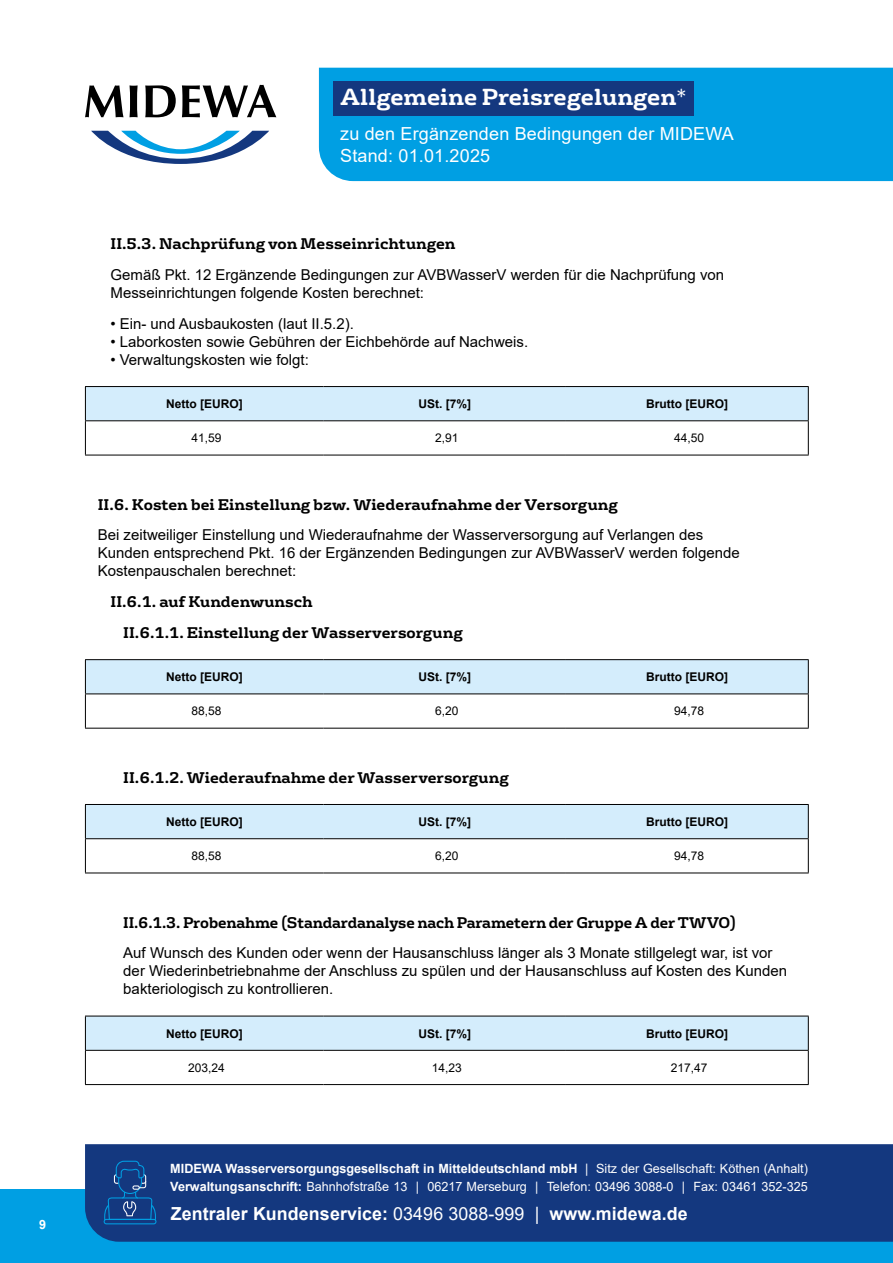
<style>
.page{position:relative;width:893px;height:1263px;background:#fff}
.page>*{position:absolute;margin:0;border:0;box-sizing:border-box;transform-origin:0 0}
.t1{font:700 22.5px "FS Rufus";color:#fff}
.t2{font:18px/21.6px "Arial";letter-spacing:.01em;color:#fff}
.t3{font:700 18px "Arial";letter-spacing:.005em;color:#fff}
.t4{font:15px/18px "Arial";color:#000}
.t5{font:700 15px/30.8px "FS Rufus";color:#000}
.t6{font:700 15px "FS Rufus";color:#000;scale:.96 1}
.t7{font:700 12.75px "Arial";color:#fff}
.t8{font:12.75px "Arial";color:#fff}
.t9{font:700 12px "Arial";color:#000}
.t10{font:12px "Arial";color:#000}
.s1{font-weight:300}
.s2{font-weight:400}
.s3{font-weight:700}
</style>
<div class="page">
<div style="left:0;top:1189px;width:893px;height:74px;background:#009fe3"></div>
<div style="left:319px;top:68px;width:574px;height:113px;background:#009fe3"></div>
<div style="left:333px;top:82px;width:360px;height:34px;background:#14387f"></div>
<svg style="left:85px;top:84px;width:192px;height:80px"></svg>
<div style="left:85px;top:1144px;width:808px;height:98px;background:#14387f"></div>
<svg style="left:103px;top:1161px;width:54px;height:63px"></svg>
<svg style="left:86px;top:387px;width:722px;height:68px"></svg>
<hr style="left:85px;top:386px;width:239px;height:1px;background:#000">
<hr style="left:324px;top:386px;width:242px;height:1px;background:#000">
<hr style="left:566px;top:386px;width:243px;height:1px;background:#000">
<hr style="left:808px;top:387px;width:1px;height:33px;background:#000">
<hr style="left:808px;top:421px;width:1px;height:34px;background:#000">
<hr style="left:85px;top:420px;width:239px;height:1px;background:#000">
<hr style="left:324px;top:420px;width:242px;height:1px;background:#000">
<hr style="left:566px;top:420px;width:243px;height:1px;background:#000">
<hr style="left:85px;top:455px;width:239px;height:1px;background:#000">
<hr style="left:324px;top:455px;width:242px;height:1px;background:#000">
<hr style="left:566px;top:455px;width:243px;height:1px;background:#000">
<hr style="left:85px;top:387px;width:1px;height:33px;background:#000">
<hr style="left:85px;top:421px;width:1px;height:34px;background:#000">
<svg style="left:86px;top:660px;width:722px;height:68px"></svg>
<hr style="left:85px;top:659px;width:239px;height:1px;background:#000">
<hr style="left:324px;top:659px;width:242px;height:1px;background:#000">
<hr style="left:566px;top:659px;width:243px;height:1px;background:#000">
<hr style="left:808px;top:660px;width:1px;height:33px;background:#000">
<hr style="left:808px;top:694px;width:1px;height:34px;background:#000">
<hr style="left:85px;top:693px;width:239px;height:1px;background:#000">
<hr style="left:324px;top:693px;width:242px;height:1px;background:#000">
<hr style="left:566px;top:693px;width:243px;height:1px;background:#000">
<hr style="left:85px;top:728px;width:239px;height:1px;background:#000">
<hr style="left:324px;top:728px;width:242px;height:1px;background:#000">
<hr style="left:566px;top:728px;width:243px;height:1px;background:#000">
<hr style="left:85px;top:660px;width:1px;height:33px;background:#000">
<hr style="left:85px;top:694px;width:1px;height:34px;background:#000">
<svg style="left:86px;top:805px;width:722px;height:68px"></svg>
<hr style="left:85px;top:804px;width:239px;height:1px;background:#000">
<hr style="left:324px;top:804px;width:242px;height:1px;background:#000">
<hr style="left:566px;top:804px;width:243px;height:1px;background:#000">
<hr style="left:808px;top:805px;width:1px;height:33px;background:#000">
<hr style="left:808px;top:839px;width:1px;height:34px;background:#000">
<hr style="left:85px;top:838px;width:239px;height:1px;background:#000">
<hr style="left:324px;top:838px;width:242px;height:1px;background:#000">
<hr style="left:566px;top:838px;width:243px;height:1px;background:#000">
<hr style="left:85px;top:873px;width:239px;height:1px;background:#000">
<hr style="left:324px;top:873px;width:242px;height:1px;background:#000">
<hr style="left:566px;top:873px;width:243px;height:1px;background:#000">
<hr style="left:85px;top:805px;width:1px;height:33px;background:#000">
<hr style="left:85px;top:839px;width:1px;height:34px;background:#000">
<svg style="left:86px;top:1017px;width:722px;height:67px"></svg>
<hr style="left:85px;top:1016px;width:239px;height:1px;background:#000">
<hr style="left:324px;top:1016px;width:242px;height:1px;background:#000">
<hr style="left:566px;top:1016px;width:243px;height:1px;background:#000">
<hr style="left:808px;top:1016px;width:1px;height:34px;background:#000">
<hr style="left:808px;top:1051px;width:1px;height:33px;background:#000">
<hr style="left:85px;top:1050px;width:239px;height:1px;background:#000">
<hr style="left:324px;top:1050px;width:242px;height:1px;background:#000">
<hr style="left:566px;top:1050px;width:243px;height:1px;background:#000">
<hr style="left:85px;top:1084px;width:239px;height:1px;background:#000">
<hr style="left:324px;top:1084px;width:242px;height:1px;background:#000">
<hr style="left:566px;top:1084px;width:243px;height:1px;background:#000">
<hr style="left:85px;top:1016px;width:1px;height:34px;background:#000">
<hr style="left:85px;top:1051px;width:1px;height:33px;background:#000">
<p class="t7" style="left:39px;top:1215px;width:9px">9</p>
<h1 class="t1" style="left:340px;top:77px;width:348px">Allgemeine Preisregelungen<span class="s1">*</span></h1>
<p class="t2" style="left:340px;top:123px;width:395px">zu den Ergänzenden Bedingungen der MIDEWA<br>Stand: 01.01.2025</p>
<p class="t5" style="left:111px;top:227px;width:346px">II.5.3. Nachprüfung von Messeinrichtungen</p>
<p class="t4" style="left:111px;top:266px;width:615px">Gemäß Pkt. 12 Ergänzende Bedingungen zur AVBWasserV werden für die Nachprüfung von<br>Messeinrichtungen folgende Kosten berechnet:</p>
<p class="t4" style="left:111px;top:314px;width:245px">• Ein- und Ausbaukosten (laut II.5.2).</p>
<p class="t4" style="left:111px;top:332px;width:419px">• Laborkosten sowie Gebühren der Eichbehörde auf Nachweis.</p>
<p class="t4" style="left:111px;top:350px;width:200px">• Verwaltungskosten wie folgt:</p>
<p class="t9" style="left:166px;top:395px;width:78px">Netto [EURO]</p>
<p class="t9" style="left:418px;top:395px;width:54px">USt. [7%]</p>
<p class="t9" style="left:646px;top:395px;width:83px">Brutto [EURO]</p>
<p class="t10" style="left:192px;top:430px;width:32px">41,59</p>
<p class="t10" style="left:435px;top:430px;width:25px">2,91</p>
<p class="t10" style="left:674px;top:430px;width:32px">44,50</p>
<p class="t5" style="left:98px;top:488px;width:522px">II.6. Kosten bei Einstellung bzw. Wiederaufnahme der Versorgung</p>
<p class="t4" style="left:98px;top:526px;width:644px">Bei zeitweiliger Einstellung und Wiederaufnahme der Wasserversorgung auf Verlangen des<br>Kunden entsprechend Pkt. 16 der Ergänzenden Bedingungen zur AVBWasserV werden folgende<br>Kostenpauschalen berechnet:</p>
<p class="t5" style="left:123px;top:585px;width:341px;text-indent:-13px">II.6.1. auf Kundenwunsch<br>II.6.1.1. Einstellung der Wasserversorgung</p>
<p class="t9" style="left:166px;top:668px;width:78px">Netto [EURO]</p>
<p class="t9" style="left:418px;top:668px;width:54px">USt. [7%]</p>
<p class="t9" style="left:646px;top:668px;width:83px">Brutto [EURO]</p>
<p class="t10" style="left:192px;top:703px;width:32px">88,58</p>
<p class="t10" style="left:435px;top:703px;width:25px">6,20</p>
<p class="t10" style="left:674px;top:703px;width:32px">94,78</p>
<p class="t5" style="left:123px;top:761px;width:387px">II.6.1.2. Wiederaufnahme der Wasserversorgung</p>
<p class="t9" style="left:166px;top:813px;width:78px">Netto [EURO]</p>
<p class="t9" style="left:418px;top:813px;width:54px">USt. [7%]</p>
<p class="t9" style="left:646px;top:813px;width:83px">Brutto [EURO]</p>
<p class="t10" style="left:192px;top:848px;width:32px">88,58</p>
<p class="t10" style="left:435px;top:848px;width:25px">6,20</p>
<p class="t10" style="left:674px;top:848px;width:32px">94,78</p>
<p class="t6" style="left:123px;top:909px;width:640px">II.6.1.3. Probenahme (Standardanalyse nach Parametern der Gruppe A der TWVO)</p>
<p class="t4" style="left:123px;top:944px;width:665px">Auf Wunsch des Kunden oder wenn der Hausanschluss länger als 3 Monate stillgelegt war, ist vor der Wiederinbetriebnahme der Anschluss zu spülen und der Hausanschluss auf Kosten des Kunden bakteriologisch zu kontrollieren.</p>
<p class="t9" style="left:166px;top:1025px;width:78px">Netto [EURO]</p>
<p class="t9" style="left:418px;top:1025px;width:54px">USt. [7%]</p>
<p class="t9" style="left:646px;top:1025px;width:83px">Brutto [EURO]</p>
<p class="t10" style="left:188px;top:1059px;width:38px">203,24</p>
<p class="t10" style="left:432px;top:1059px;width:32px">14,23</p>
<p class="t10" style="left:671px;top:1059px;width:38px">217,47</p>
<p class="t7" style="left:170px;top:1159px;width:639px">MIDEWA Wasserversorgungsgesellschaft in Mitteldeutschland mbH <span class="s2">| Sitz der Gesellschaft: Köthen (Anhalt)</span></p>
<p class="t8" style="left:170px;top:1178px;width:639px"><span class="s3">Verwaltungsanschrift:</span> Bahnhofstraße 13 | 06217 Merseburg | Telefon: 03496 3088-0 | Fax: 03461 352-325</p>
<p class="t3" style="left:171px;top:1201px;width:519px">Zentraler Kundenservice: <span class="s2">03496 3088-999 |</span> www.midewa.de</p>
</div>
